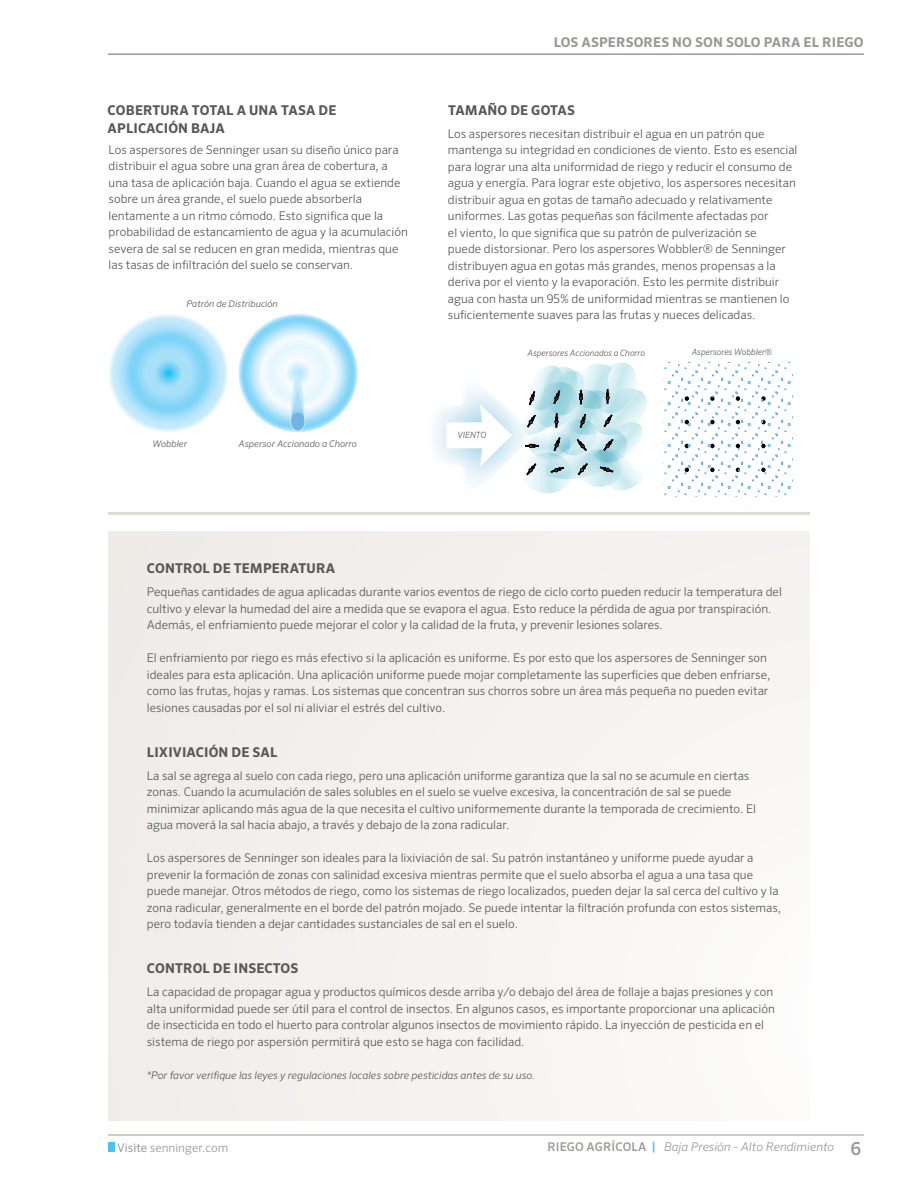
<style>
.page{position:relative;width:918px;height:1188px;background:#fff}
.page>*{position:absolute;margin:0;border:0;box-sizing:border-box;transform-origin:0 0}
.t1{font:700 13.5px/18px "Sero Pro";letter-spacing:.01em;color:#585956}
.t2{font:700 13.5px "Sero Pro";letter-spacing:.01em;color:#9c9896}
.t3{font:300 12px/16.5px "Sero Pro";color:#585956}
.t4{font:italic 300 12px "Sero Pro";color:#9c9896}
.t5{font:300 12px "Sero Pro";color:#9c9896}
.t6{font:italic 300 10.5px "Sero Pro";color:#585956}
.t7{font:italic 300 9.15px "Sero Pro";color:#585956}
.t8{font:italic 300 8.55px "Sero Pro";color:#585956;scale:.96 1}
.s1{font-weight:400}
.s2{font-weight:500;font-style:normal}
.s3{font-weight:500;font-style:normal;color:#4cc0ef}
.s4{font-weight:500;font-style:normal;font-size:18px}
</style>
<div class="page">
<div style="left:108px;top:1142px;width:6px;height:10px;background:#4cc0ef"></div>
<hr style="left:108px;top:1135px;width:756px;height:1px;background:#9c9896">
<hr style="left:108px;top:53px;width:756px;height:2px;background:#9c9896">
<div style="left:108px;top:531px;width:702px;height:589px;background:#f4f2f0"></div>
<svg style="left:664px;top:364px;width:127px;height:133px"></svg>
<svg style="left:434px;top:362px;width:213px;height:132px"></svg>
<svg style="left:109px;top:314px;width:119px;height:118px"></svg>
<svg style="left:238px;top:314px;width:120px;height:118px"></svg>
<div style="left:291px;top:413px;width:13px;height:17px;background:#71b3e2;border-radius:50%"></div>
<hr style="left:108px;top:512px;width:702px;height:3px;background:#e0dbd1">
<p class="t1" style="left:108px;top:101px;width:230px">COBERTURA TOTAL A UNA TASA DE<br>APLICACIÓN BAJA</p>
<p class="t3" style="left:109px;top:141px;width:301px">Los aspersores de Senninger usan su diseño único para distribuir el agua sobre una gran área de cobertura, a una tasa de aplicación baja. Cuando el agua se extiende sobre un área grande, el suelo puede absorberla lentamente a un ritmo cómodo. Esto significa que la probabilidad de estancamiento de agua y la acumulación severa de sal se reducen en gran medida, mientras que las tasas de infiltración del suelo se conservan.</p>
<p class="t7" style="left:187px;top:299px;width:93px">Patrón de Distribución</p>
<p class="t7" style="left:153px;top:439px;width:36px">Wobbler</p>
<p class="t7" style="left:239px;top:439px;width:120px">Aspersor Accionado a Chorro</p>
<p class="t2" style="left:554px;top:34px;width:311px">LOS ASPERSORES NO SON SOLO PARA EL RIEGO</p>
<p class="t1" style="left:448px;top:101px;width:129px">TAMAÑO DE GOTAS</p>
<p class="t3" style="left:448px;top:125px;width:351px">Los aspersores necesitan distribuir el agua en un patrón que mantenga su integridad en condiciones de viento. Esto es esencial para lograr una alta uniformidad de riego y reducir el consumo de agua y energía. Para lograr este objetivo, los aspersores necesitan distribuir agua en gotas de tamaño adecuado y relativamente uniformes. Las gotas pequeñas son fácilmente afectadas por<br>el viento, lo que significa que su patrón de pulverización se<br>puede distorsionar. Pero los aspersores Wobbler® de Senninger distribuyen agua en gotas más grandes, menos propensas a la deriva por el viento y la evaporación. Esto les permite distribuir agua con hasta un 95% de uniformidad mientras se mantienen lo suficientemente suaves para las frutas y nueces delicadas.</p>
<p class="t8" style="left:458px;top:430px;width:31px">VIENTO</p>
<p class="t8" style="left:527px;top:348px;width:124px">Aspersores Accionados a Chorro</p>
<p class="t8" style="left:692px;top:347px;width:85px">Aspersores Wobbler®</p>
<p class="t1" style="left:147px;top:560px;width:190px">CONTROL DE TEMPERATURA</p>
<p class="t3" style="left:147px;top:584px;width:637px">Pequeñas cantidades de agua aplicadas durante varios eventos de riego de ciclo corto pueden reducir la temperatura del cultivo y elevar la humedad del aire a medida que se evapora el agua. Esto reduce la pérdida de agua por transpiración.<br>Además, el enfriamiento puede mejorar el color y la calidad de la fruta, y prevenir lesiones solares.</p>
<p class="t3" style="left:147px;top:650px;width:625px">El enfriamiento por riego es más efectivo si la aplicación es uniforme. Es por esto que los aspersores de Senninger son ideales para esta aplicación. Una aplicación uniforme puede mojar completamente las superficies que deben enfriarse, como las frutas, hojas y ramas. Los sistemas que concentran sus chorros sobre un área más pequeña no pueden evitar lesiones causadas por el sol ni aliviar el estrés del cultivo.</p>
<p class="t1" style="left:147px;top:743px;width:132px">LIXIVIACIÓN DE SAL</p>
<p class="t3" style="left:147px;top:767px;width:611px">La sal se agrega al suelo con cada riego, pero una aplicación uniforme garantiza que la sal no se acumule en ciertas zonas. Cuando la acumulación de sales solubles en el suelo se vuelve excesiva, la concentración de sal se puede minimizar aplicando más agua de la que necesita el cultivo uniformemente durante la temporada de crecimiento. El agua moverá la sal hacia abajo, a través y debajo de la zona radicular.</p>
<p class="t3" style="left:147px;top:850px;width:636px">Los aspersores de Senninger son ideales para la lixiviación de sal. Su patrón instantáneo y uniforme puede ayudar a prevenir la formación de zonas con salinidad excesiva mientras permite que el suelo absorba el agua a una tasa que puede manejar. Otros métodos de riego, como los sistemas de riego localizados, pueden dejar la sal cerca del cultivo y la zona radicular, generalmente en el borde del patrón mojado. Se puede intentar la filtración profunda con estos sistemas, pero todavía tienden a dejar cantidades sustanciales de sal en el suelo.</p>
<p class="t1" style="left:147px;top:960px;width:153px">CONTROL DE INSECTOS</p>
<p class="t3" style="left:147px;top:984px;width:629px">La capacidad de propagar agua y productos químicos desde arriba y/o debajo del área de follaje a bajas presiones y con alta uniformidad puede ser útil para el control de insectos. En algunos casos, es importante proporcionar una aplicación de insecticida en todo el huerto para controlar algunos insectos de movimiento rápido. La inyección de pesticida en el sistema de riego por aspersión permitirá que esto se haga con facilidad.</p>
<p class="t6" style="left:147px;top:1069px;width:390px">*Por favor verifique las leyes y regulaciones locales sobre pesticidas antes de su uso.</p>
<p class="t5" style="left:117px;top:1140px;width:113px"><span class="s1">Visite</span> senninger.com</p>
<p class="t4" style="left:547px;top:1140px;width:315px"><span class="s2">RIEGO AGRÍCOLA</span> <span class="s3">|</span> Baja Presión - Alto Rendimiento <span class="s4">6</span></p>
</div>
